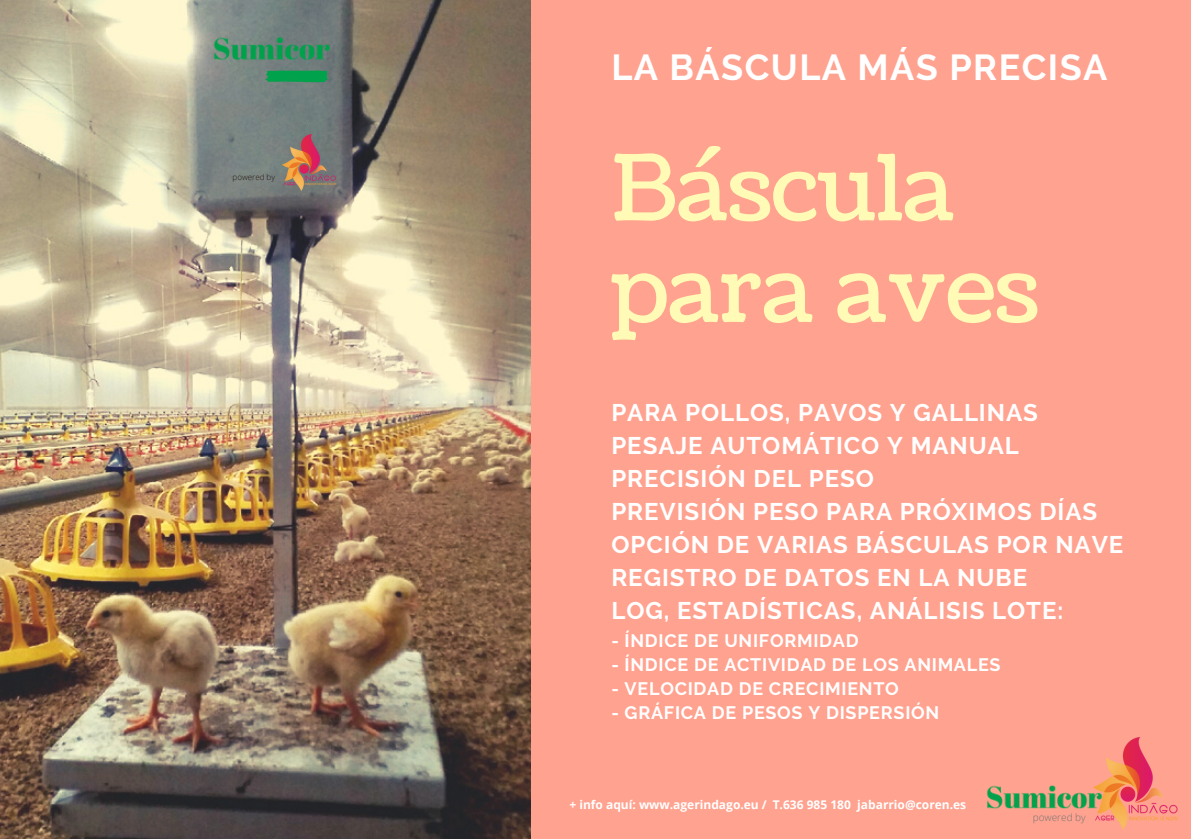
<style>
.page{position:relative;width:1191px;height:839px;background:#fff}
.page>*{position:absolute;margin:0;border:0;box-sizing:border-box;transform-origin:0 0}
.t1{font:90.8px/101.6px "Coustard";color:#fffbb7}
.t2{font:700 36px "Raleway";letter-spacing:.04em;color:#fff}
.t3{font:700 24px "Raleway";letter-spacing:.04em;color:#fff}
.t4{font:700 18px "Raleway";letter-spacing:.04em;color:#fff}
.t5{font:700 12px "Open Sans";color:#fff}
.t6{font:300 10px "Open Sans";color:#747575}
.t7{font:300 8px "Open Sans";color:#231812}
</style>
<div class="page">
<div style="left:0;top:0;width:1191px;height:838px;background:#ffa28f"></div>
<img style="left:0;top:0;width:530px;height:838px">
<img style="left:986px;top:785px;width:108px;height:24px">
<img style="left:1094px;top:737px;width:84px;height:92px">
<img style="left:208px;top:21px;width:128px;height:54px">
<svg style="left:265px;top:70px;width:63px;height:12px"></svg>
<img style="left:283px;top:135px;width:52px;height:55px">
<p class="t7" style="left:233px;top:172px;width:44px">powered by</p>
<p class="t2" style="left:611px;top:46px;width:498px">LA BÁSCULA MÁS PRECISA</p>
<p class="t1" style="left:611px;top:140px;width:429px">Báscula para aves</p>
<p class="t3" style="left:611px;top:398px;width:428px">PARA POLLOS, PAVOS Y GALLINAS</p>
<p class="t3" style="left:611px;top:431px;width:409px">PESAJE AUTOMÁTICO Y MANUAL</p>
<p class="t3" style="left:611px;top:464px;width:264px">PRECISIÓN DEL PESO</p>
<p class="t3" style="left:611px;top:497px;width:487px">PREVISIÓN PESO PARA PRÓXIMOS DÍAS</p>
<p class="t3" style="left:611px;top:530px;width:514px">OPCIÓN DE VARIAS BÁSCULAS POR NAVE</p>
<p class="t3" style="left:611px;top:564px;width:417px">REGISTRO DE DATOS EN LA NUBE</p>
<p class="t3" style="left:611px;top:597px;width:454px">LOG, ESTADÍSTICAS, ANÁLISIS LOTE:</p>
<p class="t4" style="left:611px;top:629px;width:249px">- ÍNDICE DE UNIFORMIDAD</p>
<p class="t4" style="left:611px;top:653px;width:391px">- ÍNDICE DE ACTIVIDAD DE LOS ANIMALES</p>
<p class="t4" style="left:611px;top:677px;width:289px">- VELOCIDAD DE CRECIMIENTO</p>
<p class="t4" style="left:611px;top:701px;width:329px">- GRÁFICA DE PESOS Y DISPERSIÓN</p>
<p class="t5" style="left:569px;top:796px;width:199px">+ info aquí: www.agerindago.eu /</p>
<p class="t5" style="left:773px;top:796px;width:195px">T.636 985 180 jabarrio@coren.es</p>
<p class="t6" style="left:1033px;top:810px;width:54px">powered by</p>
</div>
